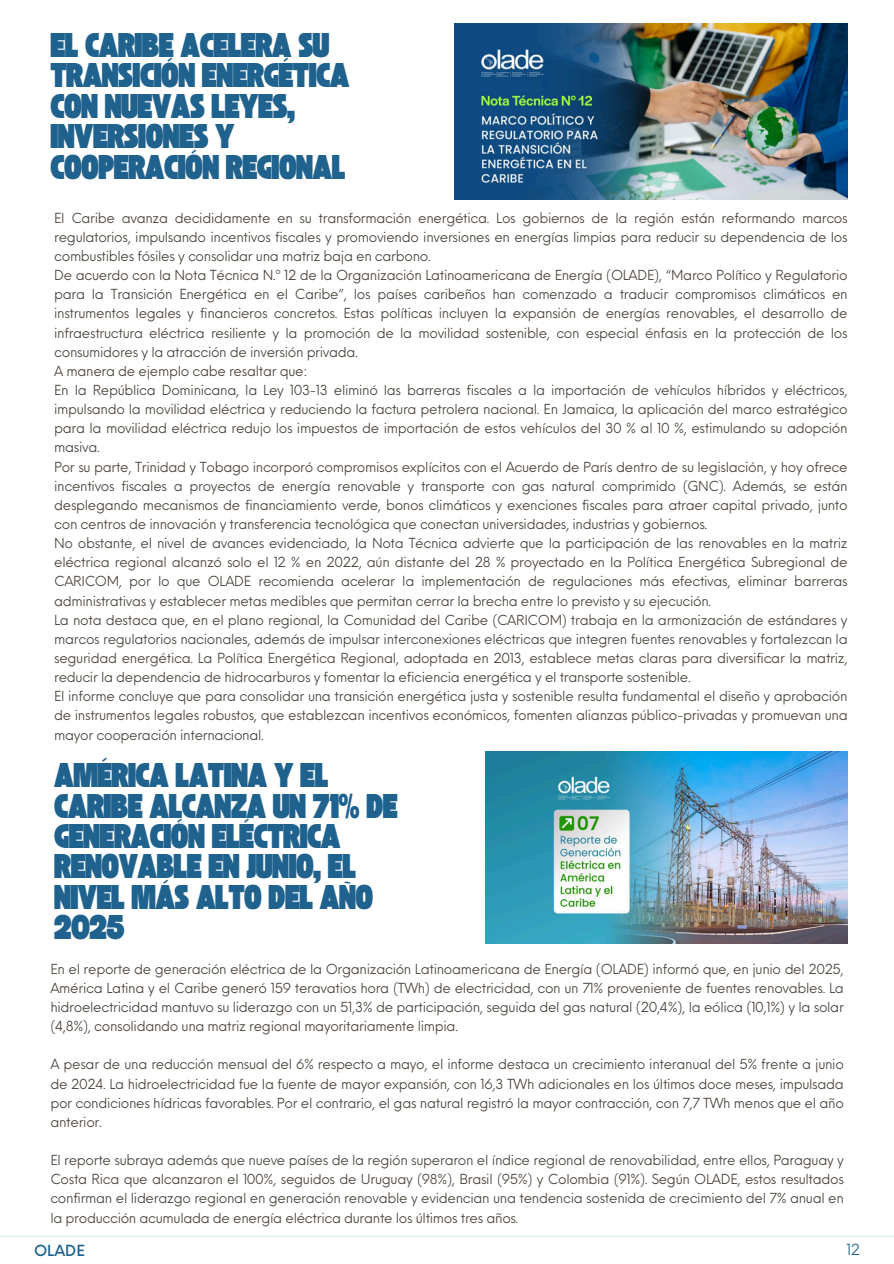
<style>
.page{position:relative;width:894px;height:1264px;background:#fff}
.page>*{position:absolute;margin:0;border:0;box-sizing:border-box;transform-origin:0 0}
.t1{font:24px/30.5px "TAN St Canard Display";letter-spacing:-.02em;color:#1f628e}
.t2{font:500 15px "Neue Einstellung";color:#1f628e}
.t3{font:15px "Neue Einstellung";color:#1f628e}
.t4{font:13.5px/19.2px "Neue Einstellung";letter-spacing:-.025em;color:#474038;text-align:justify}
</style>
<div class="page">
<hr style="left:0;top:1235px;width:893px;height:1px;background:#00a8a8">
<img style="left:454px;top:23px;width:393px;height:177px">
<img style="left:485px;top:751px;width:361px;height:192px">
<h1 class="t1" style="left:50px;top:33px;width:300px">EL CARIBE ACELERA SU<br>TRANSICIÓN ENERGÉTICA<br>CON NUEVAS LEYES,<br>INVERSIONES Y<br>COOPERACIÓN REGIONAL</h1>
<p class="t4" style="left:54px;top:207px;width:794px;text-align:left">El Caribe avanza decididamente en su transformación energética. Los gobiernos de la región están reformando marcos regulatorios, impulsando incentivos fiscales y promoviendo inversiones en energías limpias para reducir su dependencia de los combustibles fósiles y consolidar una matriz baja en carbono.<br>De acuerdo con la Nota Técnica N.º 12 de la Organización Latinoamericana de Energía (OLADE), “Marco Político y Regulatorio para la Transición Energética en el Caribe”, los países caribeños han comenzado a traducir compromisos climáticos en instrumentos legales y financieros concretos. Estas políticas incluyen la expansión de energías renovables, el desarrollo de infraestructura eléctrica resiliente y la promoción de la movilidad sostenible, con especial énfasis en la protección de los consumidores y la atracción de inversión privada.<br>A manera de ejemplo cabe resaltar que:<br>En la República Dominicana, la Ley 103-13 eliminó las barreras fiscales a la importación de vehículos híbridos y eléctricos, impulsando la movilidad eléctrica y reduciendo la factura petrolera nacional. En Jamaica, la aplicación del marco estratégico para la movilidad eléctrica redujo los impuestos de importación de estos vehículos del 30 % al 10 %, estimulando su adopción masiva.<br>Por su parte, Trinidad y Tobago incorporó compromisos explícitos con el Acuerdo de París dentro de su legislación, y hoy ofrece incentivos fiscales a proyectos de energía renovable y transporte con gas natural comprimido (GNC). Además, se están desplegando mecanismos de financiamiento verde, bonos climáticos y exenciones fiscales para atraer capital privado, junto con centros de innovación y transferencia tecnológica que conectan universidades, industrias y gobiernos.<br>No obstante, el nivel de avances evidenciado, la Nota Técnica advierte que la participación de las renovables en la matriz eléctrica regional alcanzó solo el 12 % en 2022, aún distante del 28 % proyectado en la Política Energética Subregional de CARICOM, por lo que OLADE recomienda acelerar la implementación de regulaciones más efectivas, eliminar barreras administrativas y establecer metas medibles que permitan cerrar la brecha entre lo previsto y su ejecución.<br>La nota destaca que, en el plano regional, la Comunidad del Caribe (CARICOM) trabaja en la armonización de estándares y marcos regulatorios nacionales, además de impulsar interconexiones eléctricas que integren fuentes renovables y fortalezcan la seguridad energética. La Política Energética Regional, adoptada en 2013, establece metas claras para diversificar la matriz, reducir la dependencia de hidrocarburos y fomentar la eficiencia energética y el transporte sostenible.<br>El informe concluye que para consolidar una transición energética justa y sostenible resulta fundamental el diseño y aprobación de instrumentos legales robustos, que establezcan incentivos económicos, fomenten alianzas público-privadas y promuevan una mayor cooperación internacional.</p>
<h1 class="t1" style="left:54px;top:763px;width:345px">AMÉRICA LATINA Y EL<br>CARIBE ALCANZA UN 71% DE<br>GENERACIÓN ELÉCTRICA<br>RENOVABLE EN JUNIO, EL<br>NIVEL MÁS ALTO DEL AÑO<br>2025</h1>
<p class="t4" style="left:50px;top:957px;width:794px">En el reporte de generación eléctrica de la Organización Latinoamericana de Energía (OLADE) informó que, en junio del 2025, América Latina y el Caribe generó 159 teravatios hora (TWh) de electricidad, con un 71% proveniente de fuentes renovables. La hidroelectricidad mantuvo su liderazgo con un 51,3% de participación, seguida del gas natural (20,4%), la eólica (10,1%) y la solar (4,8%), consolidando una matriz regional mayoritariamente limpia.</p>
<p class="t4" style="left:50px;top:1053px;width:794px">A pesar de una reducción mensual del 6% respecto a mayo, el informe destaca un crecimiento interanual del 5% frente a junio de 2024. La hidroelectricidad fue la fuente de mayor expansión, con 16,3 TWh adicionales en los últimos doce meses, impulsada por condiciones hídricas favorables. Por el contrario, el gas natural registró la mayor contracción, con 7,7 TWh menos que el año anterior.</p>
<p class="t4" style="left:50px;top:1149px;width:794px">El reporte subraya además que nueve países de la región superaron el índice regional de renovabilidad, entre ellos, Paraguay y Costa Rica que alcanzaron el 100%, seguidos de Uruguay (98%), Brasil (95%) y Colombia (91%). Según OLADE, estos resultados confirman el liderazgo regional en generación renovable y evidencian una tendencia sostenida de crecimiento del 7% anual en la producción acumulada de energía eléctrica durante los últimos tres años.</p>
<p class="t2" style="left:34px;top:1236px;width:52px">OLADE</p>
<p class="t3" style="left:846px;top:1235px;width:15px">12</p>
</div>
